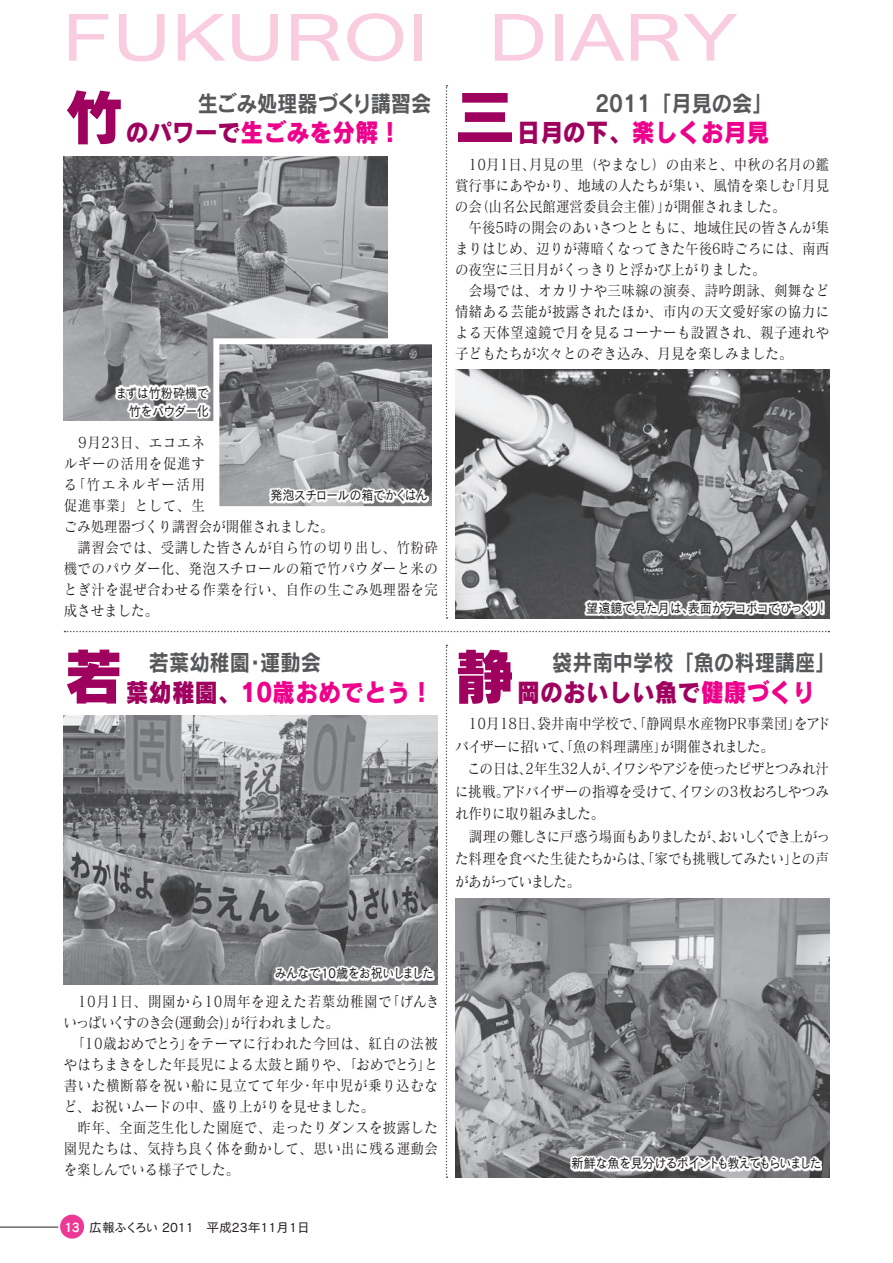
<style>
.page{position:relative;width:893px;height:1263px;background:#fff}
.page>*{position:absolute;margin:0;border:0;box-sizing:border-box;transform-origin:0 0}
.ノンブル項目_右{font:63px "Kartika";color:#f9ccdf;scale:1.25 1}
.タイトル大文字{font:60px "Rodin Pro EB";color:#9e015e}
.タイトル大文字-2{font:25.5px "Rodin Pro EB";color:#ed028c;scale:.9 1}
.タイトル大文字-3{font:25.5px "Rodin Pro EB";color:#9e015e;scale:.9 1}
.タイトル大文字-4{font:22.5px "Rodin Pro B";color:#57585a;scale:.9 1}
.本文_FOT-マティスPro{font:15px/21px "Matisse Pro M";letter-spacing:.005em;color:#231f20;text-align:justify;scale:.9 1}
.本文_FOT-マティスPro-2{font:15px/21px "Matisse Pro M";letter-spacing:.05em;color:#231f20;scale:.9 1}
.本文_FOT-マティスPro-3{font:15px/22.5px "Matisse Pro M";letter-spacing:-.02em;color:#231f20;scale:.9 1}
.本文_FOT-マティスPro-4{font:15px/21px "Matisse Pro M";letter-spacing:.045em;color:#231f20;scale:.9 1}
.本文_FOT-マティスPro-5{font:15px "Matisse Pro M";letter-spacing:-.03em;color:#231f20;scale:.9 1}
.本文_FOT-マティスPro-6{font:15px/22.5px "Matisse Pro M";letter-spacing:-.015em;color:#231f20;scale:.9 1}
.本文_FOT-マティスPro-7{font:15px "Matisse Pro M";letter-spacing:.035em;color:#231f20;scale:.9 1}
.本文_FOT-マティスPro-8{font:15px "Matisse Pro M";letter-spacing:-.095em;color:#231f20;scale:.9 1}
.本文_FOT-マティスPro-9{font:15px/22.5px "Matisse Pro M";letter-spacing:-.105em;color:#231f20;scale:.9 1}
.本文_FOT-マティスPro-10{font:15px "Matisse Pro M";letter-spacing:-.1em;color:#231f20;scale:.9 1}
.本文_FOT-マティスPro-11{font:15px "Matisse Pro M";letter-spacing:-.08em;color:#231f20;scale:.9 1}
.ノンブル項目_右-2{font:13.5px "Cezanne Pro M";letter-spacing:-.06em;color:#231f20;scale:.9 1}
.ノンブル項目_右-3{font:13.5px "Cezanne Pro M";letter-spacing:-.115em;color:#231f20;scale:.9 1}
.ノンブル項目_右-4{font:13.5px "Cezanne Pro M";letter-spacing:-.03em;color:#231f20;scale:.9 1}
.ノンブル項目_右-5{font:13.5px "Cezanne Pro M";letter-spacing:-.01em;color:#231f20;scale:.9 1}
.ノンブル項目_左{font:12.75px "Cezanne Pro M";color:#231f20}
.t1{font:12.75px "Cezanne Pro DB";color:#fff}
.s1{color:#9e015e}
.s2{color:#ed028c}
</style>
<div class="page">
<svg style="left:65px;top:631px;width:764px;height:1px"></svg>
<svg style="left:446px;top:645px;width:1px;height:533px"></svg>
<img style="left:455px;top:369px;width:374px;height:250px">
<svg style="left:584px;top:599px;width:240px;height:17px"></svg>
<img style="left:64px;top:157px;width:146px;height:264px">
<img style="left:64px;top:716px;width:374px;height:269px">
<svg style="left:273px;top:965px;width:161px;height:16px"></svg>
<svg style="left:210px;top:85px;width:237px;height:534px"></svg>
<svg style="left:269px;top:487px;width:160px;height:16px"></svg>
<svg style="left:115px;top:384px;width:95px;height:35px"></svg>
<img style="left:455px;top:898px;width:374px;height:280px">
<svg style="left:570px;top:1155px;width:252px;height:16px"></svg>
<hr style="left:0;top:1227px;width:60px;height:1px;background:#231f20">
<svg style="left:58px;top:1217px;width:27px;height:22px"></svg>
<div style="left:60px;top:1214px;width:24px;height:24px;background:#ed3896;border-radius:50%"></div>
<p class="ノンブル項目_右" style="left:62px;top:-1px;width:295px">FUKUROI</p>
<p class="タイトル大文字" style="left:64px;top:76px;width:62px">竹</p>
<p class="タイトル大文字-4" style="left:198px;top:88px;width:261px">生ごみ処理器づくり講習会</p>
<p class="タイトル大文字-2" style="left:126px;top:115px;width:308px"><span class="s1">のパワーで</span>生ごみを分解!</p>
<p class="ノンブル項目_右-5" style="left:115px;top:384px;width:106px">まずは竹粉砕機で</p>
<p class="ノンブル項目_右-2" style="left:129px;top:402px;width:91px">竹をパウダー化</p>
<p class="本文_FOT-マティスPro-2" style="left:64px;top:431px;width:301px">　9月23日、エコエネ<br>ルギーの活用を促進す<br>「る 竹エネルギー活用<br>促進事業」として、生<br>ごみ処理器づくり講習会が開催されました。</p>
<p class="本文_FOT-マティスPro" style="left:64px;top:536px;width:417px">　講習会では、受講した皆さんが自ら竹の切り出し、竹粉砕機でのパウダー化、発泡スチロールの箱で竹パウダーと米のとぎ汁を混ぜ合わせる作業を行い、自作の生ごみ処理器を完成させました。</p>
<p class="ノンブル項目_右-2" style="left:270px;top:487px;width:177px">発泡スチロールの箱でかくはん</p>
<p class="タイトル大文字" style="left:64px;top:635px;width:62px">若</p>
<p class="タイトル大文字-4" style="left:149px;top:647px;width:114px">若葉幼稚園</p>
<p class="タイトル大文字-4" style="left:260px;top:647px;width:69px">運動会</p>
<p class="タイトル大文字-4" style="left:245px;top:647px;width:24px">・</p>
<p class="タイトル大文字-2" style="left:126px;top:674px;width:343px"><span class="s1">葉幼稚園、</span>10歳おめでとう!</p>
<p class="ノンブル項目_右" style="left:488px;top:-1px;width:201px">DIARY</p>
<p class="タイトル大文字" style="left:455px;top:76px;width:61px">三</p>
<p class="タイトル大文字-4" style="left:595px;top:88px;width:199px">2011「月見の会「</p>
<p class="タイトル大文字-2" style="left:517px;top:115px;width:282px"><span class="s1">日月の下、</span>楽しくお月見</p>
<p class="本文_FOT-マティスPro" style="left:529px;top:153px;width:335px">月見の里（やまなし）の由来と、中秋の名月の鑑</p>
<p class="本文_FOT-マティスPro" style="left:455px;top:153px;width:91px">　10月 日1 、</p>
<p class="本文_FOT-マティスPro" style="left:664px;top:174px;width:147px;text-indent:-209px">賞行事にあやかり、地域の人たちが集い、風情を楽しむが開催されました。</p>
<p class="本文_FOT-マティスPro" style="left:788px;top:174px;width:47px">「月見</p>
<p class="本文_FOT-マティスPro" style="left:475px;top:195px;width:219px">（山名公民館運営委員会主催）」</p>
<p class="本文_FOT-マティスPro" style="left:455px;top:195px;width:31px">の会</p>
<p class="本文_FOT-マティスPro" style="left:455px;top:216px;width:417px">　午後5時の開会のあいさつとともに、地域住民の皆さんが集まりはじめ、辺りが薄暗くなってきた午後6時ごろには、南西の夜空に三日月がくっきりと浮かび上がりました。</p>
<p class="本文_FOT-マティスPro" style="left:455px;top:279px;width:417px">　会場では、オカリナや三味線の演奏、詩吟朗詠、剣舞など情緒ある芸能が披露されたほか、市内の天文愛好家の協力による天体望遠鏡で月を見るコーナーも設置され、親子連れや子どもたちが次々とのぞき込み、月見を楽しみました。</p>
<p class="ノンブル項目_右-4" style="left:586px;top:599px;width:262px">望遠鏡で見た月は表面がデコボコでびっくり</p>
<p class="ノンブル項目_右-2" style="left:682px;top:599px;width:15px">、</p>
<p class="ノンブル項目_右-2" style="left:816px;top:599px;width:15px">!</p>
<p class="タイトル大文字" style="left:455px;top:635px;width:61px">静</p>
<p class="タイトル大文字-4" style="left:552px;top:648px;width:317px">袋井南中学校「魚の料理講座「</p>
<p class="タイトル大文字-3" style="left:517px;top:675px;width:333px">岡のおいしい魚で<span class="s2">健康づくり</span></p>
<p class="本文_FOT-マティスPro" style="left:538px;top:713px;width:327px">袋井南中学校で、「静岡県水産物PR事業団をアド</p>
<p class="本文_FOT-マティスPro" style="left:455px;top:713px;width:101px">　10月18日、</p>
<p class="本文_FOT-マティスPro" style="left:788px;top:713px;width:16px">」</p>
<p class="本文_FOT-マティスPro-10" style="left:660px;top:736px;width:128px">が開催されました。</p>
<p class="本文_FOT-マティスPro" style="left:455px;top:735px;width:237px">バイザーに招いて、「魚の料理講座」</p>
<p class="本文_FOT-マティスPro-5" style="left:455px;top:759px;width:417px">　この日は 2、年生32人がイワシやアジを使ったピザとつみれ汁</p>
<p class="本文_FOT-マティスPro-6" style="left:455px;top:757px;width:417px;text-indent:151px">、<br>に挑戦アドバイザーの指導を受けてイワシの3枚おろしやつみ</p>
<p class="本文_FOT-マティスPro" style="left:671px;top:780px;width:16px">、</p>
<p class="本文_FOT-マティスPro-9" style="left:455px;top:779px;width:167px;text-indent:41px">。<br>れ作りに取り組みました。</p>
<p class="本文_FOT-マティスPro-3" style="left:455px;top:824px;width:417px">　調理の難しさに戸惑う場面もありましたが、<br>た料理を食べた生徒たちからは、「家でも挑戦してみたいとの声</p>
<p class="本文_FOT-マティスPro-11" style="left:718px;top:826px;width:126px">おいしくでき上がっ</p>
<p class="本文_FOT-マティスPro" style="left:784px;top:848px;width:16px">」</p>
<p class="本文_FOT-マティスPro-8" style="left:455px;top:871px;width:141px">があがっていました。</p>
<p class="ノンブル項目_右-2" style="left:274px;top:965px;width:179px">みんなで10歳をお祝いしました</p>
<p class="本文_FOT-マティスPro-4" style="left:231px;top:990px;width:180px;text-indent:-167px">　10月1日、開園から10周年を迎えた若葉幼稚園でが行われました。</p>
<p class="本文_FOT-マティスPro" style="left:386px;top:990px;width:61px">「げんき</p>
<p class="本文_FOT-マティスPro-8" style="left:64px;top:1013px;width:195px">いっぱいくすのき会(運動会)」</p>
<p class="本文_FOT-マティスPro-7" style="left:64px;top:1034px;width:417px">　「10歳おめでとうをテーマに行われた今回は、紅白の法被</p>
<p class="本文_FOT-マティスPro" style="left:180px;top:1032px;width:16px">」</p>
<p class="本文_FOT-マティスPro" style="left:64px;top:1053px;width:417px">やはちまきをした年長児による太鼓と踊りや、「おめでとうと」</p>
<p class="本文_FOT-マティスPro-4" style="left:311px;top:1074px;width:142px">年中児が乗り込むな</p>
<p class="本文_FOT-マティスPro" style="left:64px;top:1074px;width:346px">書いた横断幕を祝い船に見立てて年少<br>ど、お祝いムードの中、盛り上がりを見せました。</p>
<p class="本文_FOT-マティスPro" style="left:64px;top:1116px;width:417px">　昨年、全面芝生化した園庭で、走ったりダンスを披露した園児たちは、気持ち良く体を動かして、思い出に残る運動会を楽しんでいる様子でした。</p>
<p class="本文_FOT-マティスPro" style="left:301px;top:1074px;width:16px">・</p>
<p class="t1" style="left:65px;top:1219px;width:17px">13</p>
<p class="ノンブル項目_左" style="left:89px;top:1219px;width:222px">広報ふくろい 2011　平成23年11月1日</p>
<p class="ノンブル項目_右-3" style="left:572px;top:1155px;width:279px">新鮮な魚を見分けるポイントも教えてもらいました</p>
</div>
